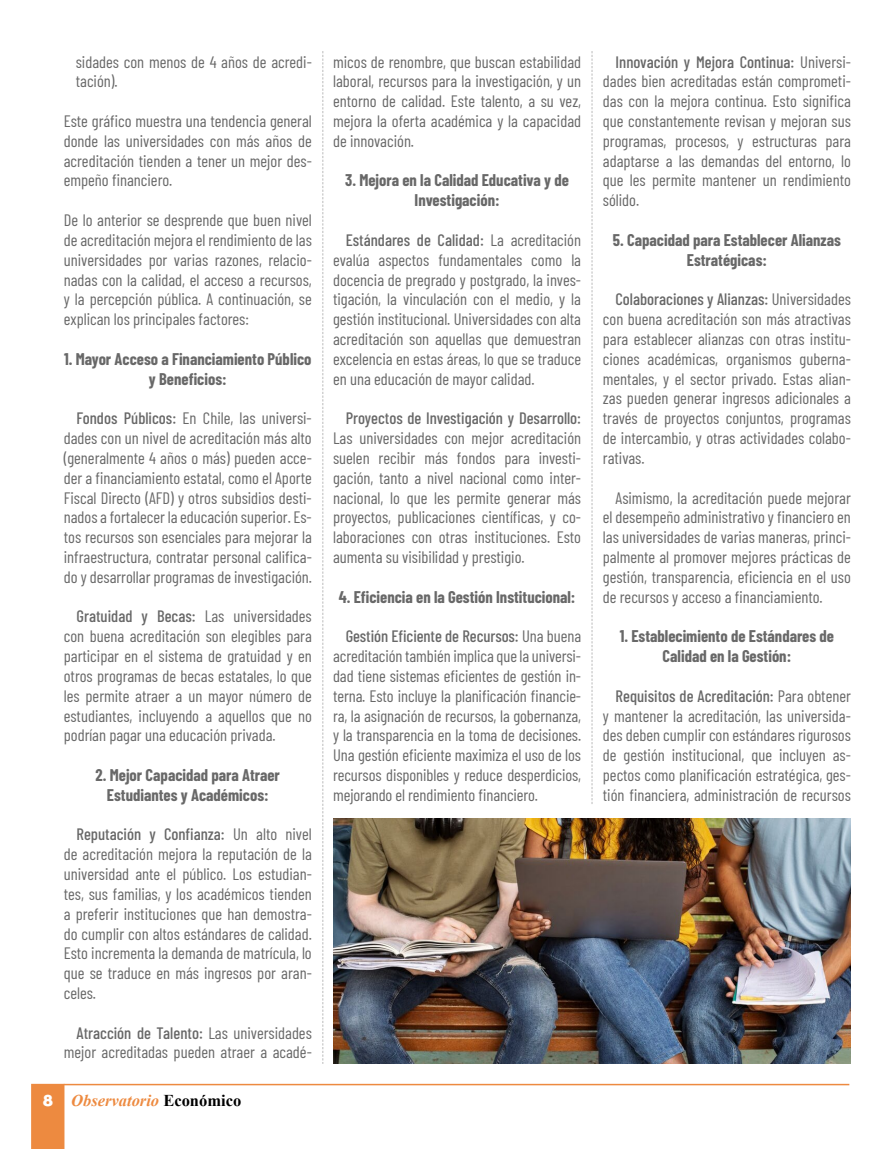
<style>
.page{position:relative;width:893px;height:1149px;background:#fff}
.page>*{position:absolute;margin:0;border:0;box-sizing:border-box;transform-origin:0 0}
.t1{font:16.5px/19.8px "Barlow Condensed";color:#686868;text-align:justify}
.t2{font:700 16.5px/19.8px "Barlow Condensed";color:#686868;text-align:center}
.t3{font:500 16.5px "Barlow Condensed";color:#686868}
.t4{font:italic 700 16.5px "Times New Roman";color:#ed8a40}
.s1{font-weight:500}
.s2{font-family:"Isidora Sans";font-weight:900;font-style:normal;color:#fff}
.s3{font-style:normal;color:#000}
</style>
<div class="page">
<hr style="left:64px;top:1083px;width:785px;height:1px;background:#ed8a40">
<div style="left:31px;top:1083px;width:33px;height:65px;background:#ed8a40"></div>
<svg style="left:592px;top:51px;width:1px;height:753px"></svg>
<svg style="left:322px;top:51px;width:1px;height:1012px"></svg>
<img style="left:333px;top:818px;width:518px;height:245px">
<p class="t1" style="left:76px;top:50px;width:238px">sidades con menos de 4 años de acredi&shy;tación).</p>
<p class="t1" style="left:64px;top:110px;width:250px">Este gráfico muestra una tendencia general donde las universidades con más años de acreditación tienden a tener un mejor des&shy;empeño financiero.</p>
<p class="t1" style="left:64px;top:209px;width:250px">De lo anterior se desprende que buen nivel de acreditación mejora el rendimiento de las universidades por varias razones, relacio&shy;nadas con la calidad, el acceso a recursos, y la percepción pública. A continuación, se explican los principales factores:</p>
<p class="t2" style="left:64px;top:348px;width:249px">1. Mayor Acceso a Financiamiento Público y Beneficios:</p>
<p class="t1" style="left:64px;top:407px;width:250px;text-indent:13px"><span class="s1">Fondos Públicos:</span> En Chile, las universi&shy;dades con un nivel de acreditación más alto (generalmente 4 años o más) pueden acce&shy;der a financiamiento estatal, como el Aporte Fiscal Directo (AFD) y otros subsidios desti&shy;nados a fortalecer la educación superior. Es&shy;tos recursos son esenciales para mejorar la infraestructura, contratar personal califica&shy;do y desarrollar programas de investigación.</p>
<p class="t1" style="left:64px;top:605px;width:250px;text-indent:13px"><span class="s1">Gratuidad y Becas:</span> Las universidades con buena acreditación son elegibles para participar en el sistema de gratuidad y en otros programas de becas estatales, lo que les permite atraer a un mayor número de estudiantes, incluyendo a aquellos que no podrían pagar una educación privada.</p>
<p class="t2" style="left:96px;top:764px;width:186px">2. Mejor Capacidad para Atraer<br>Estudiantes y Académicos:</p>
<p class="t1" style="left:64px;top:823px;width:250px;text-indent:13px"><span class="s1">Reputación y Confianza:</span> Un alto nivel de acreditación mejora la reputación de la universidad ante el público. Los estudian&shy;tes, sus familias, y los académicos tienden a preferir instituciones que han demostra&shy;do cumplir con altos estándares de calidad.<br>Esto incrementa la demanda de matrícula, lo que se traduce en más ingresos por aran&shy;celes.</p>
<p class="t1" style="left:64px;top:1021px;width:250px;text-align:right"><span class="s1">Atracción de Talento:</span> Las universidades mejor acreditadas pueden atraer a acadé-</p>
<p class="t4" style="left:43px;top:1088px;width:200px"><span class="s2">8</span> Observatorio <span class="s3">Económico</span></p>
<p class="t1" style="left:333px;top:50px;width:250px">micos de renombre, que buscan estabilidad laboral, recursos para la investigación, y un entorno de calidad. Este talento, a su vez, mejora la oferta académica y la capacidad de innovación.</p>
<p class="t2" style="left:345px;top:170px;width:225px">3. Mejora en la Calidad Educativa y de<br>Investigación:</p>
<p class="t1" style="left:333px;top:229px;width:250px;text-indent:13px"><span class="s1">Estándares de Calidad:</span> La acreditación evalúa aspectos fundamentales como la docencia de pregrado y postgrado, la inves&shy;tigación, la vinculación con el medio, y la gestión institucional. Universidades con alta acreditación son aquellas que demuestran excelencia en estas áreas, lo que se traduce en una educación de mayor calidad.</p>
<p class="t3" style="left:346px;top:406px;width:237px">Proyectos de Investigación y Desarrollo:</p>
<p class="t1" style="left:333px;top:427px;width:250px">Las universidades con mejor acreditación suelen recibir más fondos para investi&shy;gación, tanto a nivel nacional como inter&shy;nacional, lo que les permite generar más proyectos, publicaciones científicas, y co&shy;laboraciones con otras instituciones. Esto aumenta su visibilidad y prestigio.</p>
<p class="t2" style="left:339px;top:585px;width:238px">4. Eficiencia en la Gestión Institucional:</p>
<p class="t1" style="left:333px;top:625px;width:250px;text-indent:13px"><span class="s1">Gestión Eficiente de Recursos:</span> Una buena acreditación también implica que la universi&shy;dad tiene sistemas eficientes de gestión in&shy;terna. Esto incluye la planificación financie&shy;ra, la asignación de recursos, la gobernanza, y la transparencia en la toma de decisiones.<br>Una gestión eficiente maximiza el uso de los recursos disponibles y reduce desperdicios, mejorando el rendimiento financiero.</p>
<p class="t1" style="left:603px;top:50px;width:250px;text-indent:13px"><span class="s1">Innovación y Mejora Continua:</span> Universi&shy;dades bien acreditadas están comprometi&shy;das con la mejora continua. Esto significa que constantemente revisan y mejoran sus programas, procesos, y estructuras para adaptarse a las demandas del entorno, lo que les permite mantener un rendimiento sólido.</p>
<p class="t2" style="left:613px;top:229px;width:229px">5. Capacidad para Establecer Alianzas<br>Estratégicas:</p>
<p class="t1" style="left:603px;top:288px;width:250px;text-indent:13px"><span class="s1">Colaboraciones y Alianzas:</span> Universidades con buena acreditación son más atractivas para establecer alianzas con otras institu&shy;ciones académicas, organismos guberna&shy;mentales, y el sector privado. Estas alian&shy;zas pueden generar ingresos adicionales a través de proyectos conjuntos, programas de intercambio, y otras actividades colabo&shy;rativas.</p>
<p class="t1" style="left:603px;top:486px;width:250px;text-indent:13px">Asimismo, la acreditación puede mejorar el desempeño administrativo y financiero en las universidades de varias maneras, princi&shy;palmente al promover mejores prácticas de gestión, transparencia, eficiencia en el uso de recursos y acceso a financiamiento.</p>
<p class="t2" style="left:620px;top:625px;width:216px">1. Establecimiento de Estándares de<br>Calidad en la Gestión:</p>
<p class="t1" style="left:603px;top:684px;width:250px;text-indent:13px"><span class="s1">Requisitos de Acreditación:</span> Para obtener y mantener la acreditación, las universida&shy;des deben cumplir con estándares rigurosos de gestión institucional, que incluyen as&shy;pectos como planificación estratégica, ges&shy;tión financiera, administración de recursos</p>
</div>
